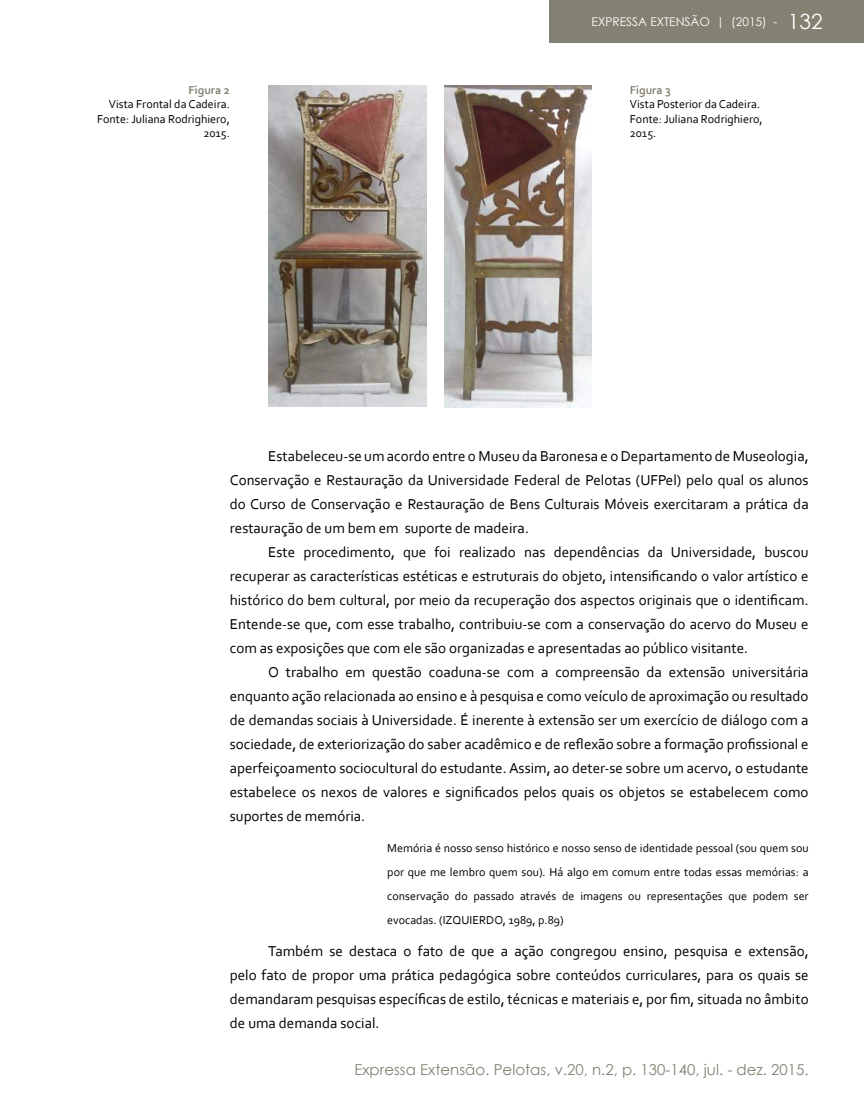
<style>
.page{position:relative;width:864px;height:1098px;background:#fff}
.page>*{position:absolute;margin:0;border:0;box-sizing:border-box;transform-origin:0 0}
.t1{font:21px "Century Gothic";color:#fff}
.t2{font:15px/24px "Corbel";color:#000;text-align:justify}
.t3{font:15px "Century Gothic";color:#848172}
.t4{font:12px/14.4px "Corbel";color:#000;text-align:right}
.t5{font:12px "Century Gothic";color:#fff}
.t6{font:700 12px "Corbel";color:#848172}
</style>
<div class="page">
<div style="left:549px;top:0;width:314px;height:42px;background:#848172"></div>
<img style="left:268px;top:86px;width:158px;height:320px">
<img style="left:444px;top:85px;width:147px;height:322px">
<p class="t6" style="left:188px;top:83px;width:43px">Figura 2</p>
<p class="t4" style="left:97px;top:97px;width:134px">Vista Frontal da Cadeira.<br>Fonte: Juliana Rodrighiero,<br>2015.</p>
<p class="t5" style="left:591px;top:13px;width:187px">EXPRESSA EXTENSÃO | (2015) -</p>
<h1 class="t1" style="left:787px;top:6px;width:36px">132</h1>
<p class="t6" style="left:629px;top:83px;width:43px">Figura 3</p>
<p class="t4" style="left:629px;top:97px;width:134px;text-align:left">Vista Posterior da Cadeira.<br>Fonte: Juliana Rodrighiero,<br>2015.</p>
<p class="t2" style="left:230px;top:443px;width:580px;text-indent:38px">Estabeleceu-se um acordo entre o Museu da Baronesa e o Departamento de Museologia, Conservação e Restauração da Universidade Federal de Pelotas (UFPel) pelo qual os alunos do Curso de Conservação e Restauração de Bens Culturais Móveis exercitaram a prática da restauração de um bem em suporte de madeira.</p>
<p class="t2" style="left:230px;top:539px;width:580px;text-indent:38px">Este procedimento, que foi realizado nas dependências da Universidade, buscou recuperar as características estéticas e estruturais do objeto, intensificando o valor artístico e histórico do bem cultural, por meio da recuperação dos aspectos originais que o identificam.<br>Entende-se que, com esse trabalho, contribuiu-se com a conservação do acervo do Museu e com as exposições que com ele são organizadas e apresentadas ao público visitante.</p>
<p class="t2" style="left:230px;top:659px;width:580px;text-indent:38px">O trabalho em questão coaduna-se com a compreensão da extensão universitária enquanto ação relacionada ao ensino e à pesquisa e como veículo de aproximação ou resultado de demandas sociais à Universidade. É inerente à extensão ser um exercício de diálogo com a sociedade, de exteriorização do saber acadêmico e de reflexão sobre a formação profissional e aperfeiçoamento sociocultural do estudante. Assim, ao deter-se sobre um acervo, o estudante estabelece os nexos de valores e significados pelos quais os objetos se estabelecem como suportes de memória.</p>
<p class="t4" style="left:387px;top:835px;width:422px;line-height:24px;text-align:justify">Memória é nosso senso histórico e nosso senso de identidade pessoal (sou quem sou por que me lembro quem sou). Há algo em comum entre todas essas memórias: a conservação do passado através de imagens ou representações que podem ser evocadas. (IZQUIERDO, 1989, p.89)</p>
<p class="t2" style="left:230px;top:938px;width:580px;text-indent:38px">Também se destaca o fato de que a ação congregou ensino, pesquisa e extensão, pelo fato de propor uma prática pedagógica sobre conteúdos curriculares, para os quais se demandaram pesquisas específicas de estilo, técnicas e materiais e, por fim, situada no âmbito de uma demanda social.</p>
<p class="t3" style="left:354px;top:1058px;width:455px">Expressa Extensão. Pelotas, v.20, n.2, p. 130-140, jul. - dez. 2015.</p>
</div>
